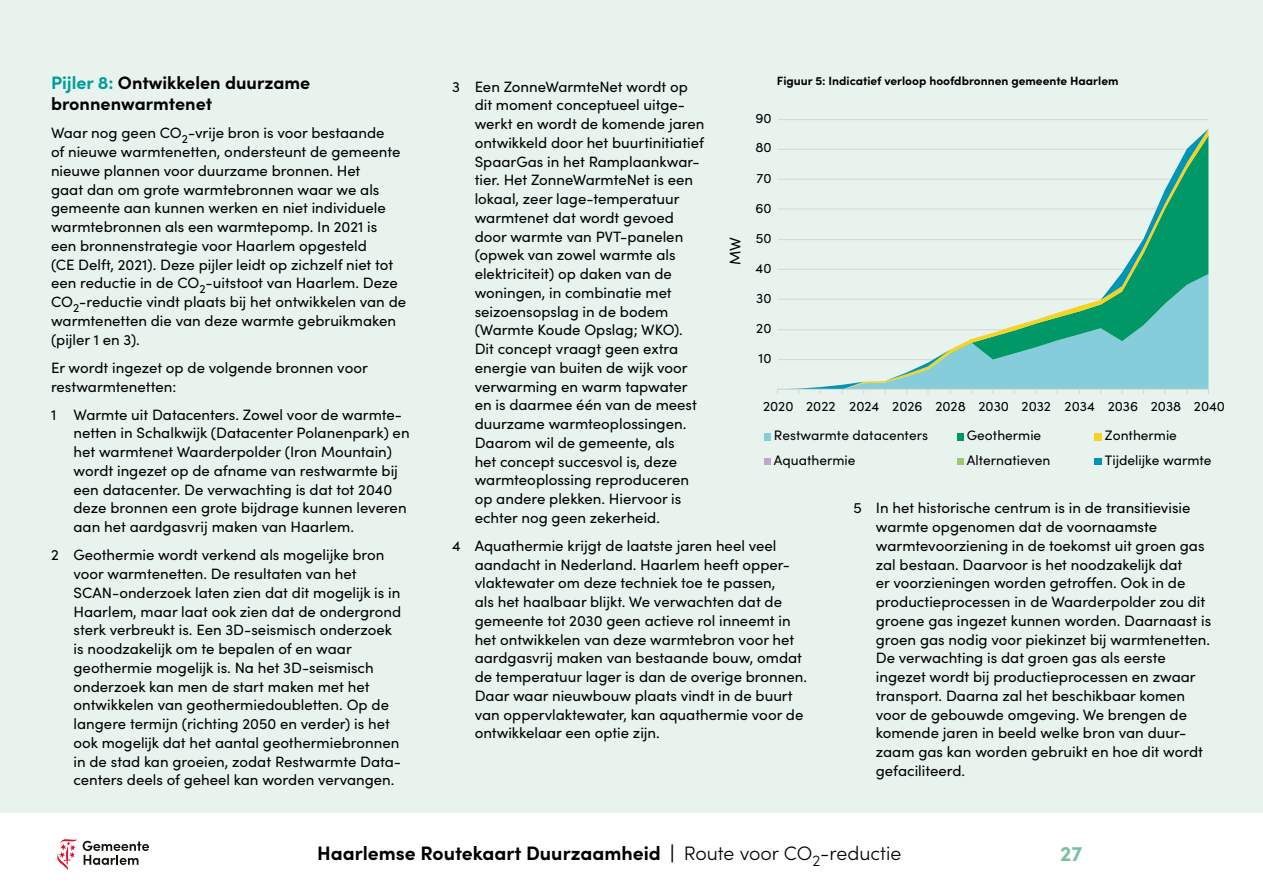
<style>
.page{position:relative;width:1263px;height:893px;background:#e8f3ee}
.page>*{position:absolute;margin:0;border:0;box-sizing:border-box;transform-origin:0 0}
.t1{font:700 21px "Sofia Pro";color:#77c0a2}
.t2{font:700 19.5px "Sofia Pro";color:#000}
.Pijlerkop{font:700 18px/21px "Sofia Pro";color:#000}
.t3{font:15.3px "Sofia Pro";color:#000}
.t4{font:15px/18.8px "Sofia Pro";color:#000}
.t5{font:13.8px "Sofia Pro";color:#000}
.Inhoud_nv2{font:700 12px "Sofia Pro";color:#000}
.s1{color:#009d9a}
.s2{font-weight:300}
</style>
<div class="page">
<hr style="left:777px;top:119px;width:431px;height:1px;background:#d9d9d9">
<svg style="left:777px;top:129px;width:431px;height:260px"></svg>
<hr style="left:777px;top:389px;width:431px;height:1px;background:#d9d9d9">
<div style="left:764px;top:433px;width:6px;height:8px;background:#85cdda"></div>
<div style="left:957px;top:433px;width:7px;height:8px;background:#009866"></div>
<div style="left:1094px;top:433px;width:8px;height:8px;background:#f4d323"></div>
<div style="left:764px;top:458px;width:6px;height:7px;background:#c2a5cf"></div>
<div style="left:957px;top:458px;width:7px;height:7px;background:#9dc86d"></div>
<div style="left:1094px;top:458px;width:8px;height:7px;background:#0094b5"></div>
<div style="left:0;top:814px;width:1263px;height:79px;background:#fff"></div>
<svg style="left:83px;top:841px;width:66px;height:24px"></svg>
<svg style="left:57px;top:839px;width:20px;height:32px"></svg>
<p class="Pijlerkop" style="left:51px;top:71px;width:261px"><span class="s1">Pijler 8:</span> Ontwikkelen duurzame bronnenwarmtenet</p>
<p class="t4" style="left:51px;top:123px;width:357px">Waar nog geen CO<sub>2</sub>-vrije bron is voor bestaande<br>of nieuwe warmtenetten, ondersteunt de gemeente nieuwe plannen voor duurzame bronnen. Het<br>gaat dan om grote warmtebronnen waar we als gemeente aan kunnen werken en niet individuele warmtebronnen als een warmtepomp. In 2021 is een bronnenstrategie voor Haarlem opgesteld<br>(CE Delft, 2021). Deze pijler leidt op zichzelf niet tot een reductie in de CO<sub>2</sub>-uitstoot van Haarlem. Deze CO<sub>2</sub>-reductie vindt plaats bij het ontwikkelen van de warmtenetten die van deze warmte gebruikmaken (pijler 1 en 3).</p>
<p class="t4" style="left:51px;top:357px;width:318px">Er wordt ingezet op de volgende bronnen voor restwarmtenetten:</p>
<p class="t4" style="left:74px;top:404px;width:338px;text-indent:-22px">1 Warmte uit Datacenters. Zowel voor de warmte&shy;netten in Schalkwijk (Datacenter Polanenpark) en het warmtenet Waarderpolder (Iron Mountain) wordt ingezet op de afname van restwarmte bij een datacenter. De verwachting is dat tot 2040 deze bronnen een grote bijdrage kunnen leveren aan het aardgasvrij maken van Haarlem.</p>
<p class="t4" style="left:74px;top:545px;width:329px;text-indent:-22px">2 Geothermie wordt verkend als mogelijke bron voor warmtenetten. De resultaten van het SCAN-onderzoek laten zien dat dit mogelijk is in Haarlem, maar laat ook zien dat de ondergrond sterk verbreukt is. Een 3D-seismisch onderzoek is noodzakelijk om te bepalen of en waar geothermie mogelijk is. Na het 3D-seismisch onderzoek kan men de start maken met het ontwikkelen van geothermiedoubletten. Op de langere termijn (richting 2050 en verder) is het ook mogelijk dat het aantal geothermiebronnen in de stad kan groeien, zodat Restwarmte Data&shy;centers deels of geheel kan worden vervangen.</p>
<p class="Inhoud_nv2" style="left:777px;top:72px;width:343px">Figuur 5: Indicatief verloop hoofdbronnen gemeente Haarlem</p>
<p class="t4" style="left:475px;top:76px;width:231px;text-indent:-22px">3 Een ZonneWarmteNet wordt op dit moment conceptueel uitge&shy;werkt en wordt de komende jaren ontwikkeld door het buurtinitiatief<br>SpaarGas in het Ramplaankwar&shy;tier. Het ZonneWarmteNet is een lokaal, zeer lage-temperatuur warmtenet dat wordt gevoed door warmte van PVT-panelen (opwek van zowel warmte als elektriciteit) op daken van de woningen, in combinatie met seizoensopslag in de bodem (Warmte Koude Opslag; WKO).<br>Dit concept vraagt geen extra energie van buiten de wijk voor verwarming en warm tapwater en is daarmee één van de meest duurzame warmteoplossingen.<br>Daarom wil de gemeente, als<br>het concept succesvol is, deze warmteoplossing reproduceren op andere plekken. Hiervoor is echter nog geen zekerheid.</p>
<p class="t4" style="left:475px;top:535px;width:334px;text-indent:-22px">4 Aquathermie krijgt de laatste jaren heel veel aandacht in Nederland. Haarlem heeft opper&shy;vlaktewater om deze techniek toe te passen,<br>als het haalbaar blijkt. We verwachten dat de gemeente tot 2030 geen actieve rol inneemt in het ontwikkelen van deze warmtebron voor het aardgasvrij maken van bestaande bouw, omdat de temperatuur lager is dan de overige bronnen.<br>Daar waar nieuwbouw plaats vindt in de buurt van oppervlaktewater, kan aquathermie voor de ontwikkelaar een optie zijn.</p>
<p class="t5" style="left:755px;top:108px;width:18px">90</p>
<p class="t5" style="left:755px;top:138px;width:18px">80</p>
<p class="t5" style="left:756px;top:168px;width:17px">70</p>
<p class="t5" style="left:755px;top:198px;width:18px">60</p>
<p class="t5" style="left:756px;top:228px;width:17px">50</p>
<p class="t3" style="left:724px;top:265px;width:30px;rotate:-90deg">MW</p>
<p class="t5" style="left:755px;top:258px;width:17px">40</p>
<p class="t5" style="left:756px;top:288px;width:17px">30</p>
<p class="t5" style="left:756px;top:318px;width:17px">20</p>
<p class="t5" style="left:759px;top:348px;width:14px">10</p>
<p class="t5" style="left:763px;top:396px;width:464px">2020 2022 2024 2026 2028 2030 2032 2034 2036 2038 2040</p>
<p class="t5" style="left:774px;top:425px;width:156px">Restwarmte datacenters</p>
<p class="t5" style="left:967px;top:425px;width:76px">Geothermie</p>
<p class="t5" style="left:1105px;top:425px;width:74px">Zonthermie</p>
<p class="t5" style="left:774px;top:450px;width:83px">Aquathermie</p>
<p class="t5" style="left:967px;top:450px;width:85px">Alternatieven</p>
<p class="t5" style="left:1105px;top:450px;width:108px">Tijdelijke warmte</p>
<p class="t4" style="left:876px;top:498px;width:337px;text-indent:-22px">5 In het historische centrum is in de transitievisie warmte opgenomen dat de voornaamste warmtevoorziening in de toekomst uit groen gas zal bestaan. Daarvoor is het noodzakelijk dat<br>er voorzieningen worden getroffen. Ook in de productieprocessen in de Waarderpolder zou dit groene gas ingezet kunnen worden. Daarnaast is groen gas nodig voor piekinzet bij warmtenetten.<br>De verwachting is dat groen gas als eerste ingezet wordt bij productieprocessen en zwaar transport. Daarna zal het beschikbaar komen voor de gebouwde omgeving. We brengen de komende jaren in beeld welke bron van duur&shy;zaam gas kan worden gebruikt en hoe dit wordt gefaciliteerd.</p>
<h2 class="t2" style="left:317px;top:838px;width:586px">Haarlemse Routekaart Duurzaamheid | <span class="s2">Route voor CO</span><sub>2</sub><span class="s2">-reductie</span></h2>
<h1 class="t1" style="left:1060px;top:837px;width:24px">27</h1>
</div>
